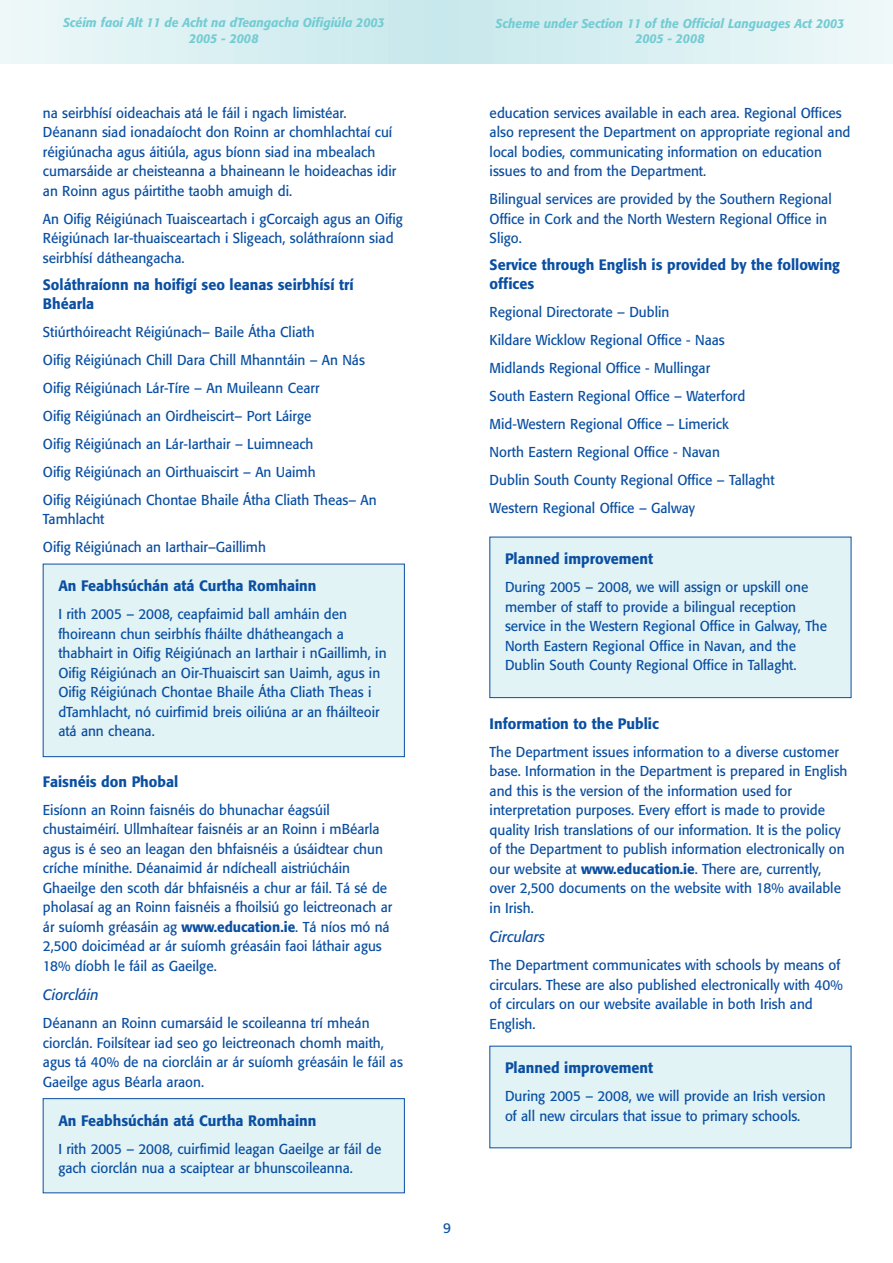
<style>
.page{position:relative;width:893px;height:1263px;background:#fff}
.page>*{position:absolute;margin:0;border:0;box-sizing:border-box;transform-origin:0 0}
.t1{font:500 15px/18.9px "Formata";color:#0a4fa2;scale:.95 1}
.t2{font:italic 15px "Formata";color:#0a4fa2;scale:.95 1}
.t3{font:14.25px/19.5px "Formata";color:#0a4fa2;scale:.95 1}
.t4{font:italic 500 12.75px/15.9px "Formata";color:#73ccd3;text-align:center;scale:.95 1}
.s1{font-weight:500}
</style>
<div class="page">
<svg style="left:0;top:0;width:892px;height:64px;background:#daf0f2"></svg>
<div style="left:490px;top:537px;width:361px;height:161px;background:#e2f3f5"></div>
<div style="left:489px;top:537px;width:362px;height:161px;border:1px solid #0a4fa2"></div>
<div style="left:490px;top:1046px;width:361px;height:102px;background:#e2f3f5"></div>
<div style="left:43px;top:564px;width:361px;height:193px;background:#e2f3f5"></div>
<div style="left:43px;top:564px;width:361px;height:193px;border:1px solid #0a4fa2"></div>
<div style="left:43px;top:1099px;width:361px;height:94px;background:#e2f3f5"></div>
<div style="left:43px;top:1098px;width:361px;height:95px;border:1px solid #0a4fa2"></div>
<p class="t4" style="left:63px;top:16px;width:340px">Scéim faoi Alt 11 de Acht na dTeangacha Oifigiúla 2003<br>2005 - 2008</p>
<p class="t4" style="left:495px;top:17px;width:368px;line-height:15px">Scheme under Section 11 of the Official Languages Act 2003<br>2005 - 2008</p>
<p class="t3" style="left:43px;top:104px;width:373px">na seirbhísí oideachais atá le fáil i ngach limistéar.<br>Déanann siad ionadaíocht don Roinn ar chomhlachtaí cuí réigiúnacha agus áitiúla, agus bíonn siad ina mbealach cumarsáide ar cheisteanna a bhaineann le hoideachas idir an Roinn agus páirtithe taobh amuigh di.</p>
<p class="t3" style="left:43px;top:210px;width:380px">An Oifig Réigiúnach Tuaisceartach i gCorcaigh agus an Oifig<br>Réigiúnach Iar-thuaisceartach i Sligeach, soláthraíonn siad seirbhísí dátheangacha.</p>
<p class="t1" style="left:43px;top:276px;width:328px">Soláthraíonn na hoifigí seo leanas seirbhísí trí<br>Bhéarla</p>
<p class="t3" style="left:43px;top:319px;width:353px;line-height:28px">Stiúrthóireacht Réigiúnach– Baile Átha Cliath<br>Oifig Réigiúnach Chill Dara Chill Mhanntáin – An Nás Oifig Réigiúnach Lár-Tíre – An Muileann Cearr<br>Oifig Réigiúnach an Oirdheiscirt– Port Láirge<br>Oifig Réigiúnach an Lár-Iarthair – Luimneach<br>Oifig Réigiúnach an Oirthuaiscirt – An Uaimh<br>Oifig Réigiúnach Chontae Bhaile Átha Cliath Theas– An</p>
<p class="t3" style="left:43px;top:506px;width:236px;line-height:28px">Tamhlacht<br>Oifig Réigiúnach an Iarthair–Gaillimh</p>
<p class="t1" style="left:58px;top:578px;width:273px">An Feabhsúchán atá Curtha Romhainn</p>
<p class="t3" style="left:58px;top:606px;width:347px">I rith 2005 – 2008, ceapfaimid ball amháin den fhoireann chun seirbhís fháilte dhátheangach a thabhairt in Oifig Réigiúnach an Iarthair i nGaillimh, in Oifig Réigiúnach an Oir-Thuaiscirt san Uaimh, agus in Oifig Réigiúnach Chontae Bhaile Átha Cliath Theas i dTamhlacht, nó cuirfimid breis oiliúna ar an fháilteoir atá ann cheana.</p>
<p class="t1" style="left:43px;top:773px;width:144px">Faisnéis don Phobal</p>
<p class="t3" style="left:43px;top:801px;width:369px">Eisíonn an Roinn faisnéis do bhunachar éagsúil chustaiméirí. Ullmhaítear faisnéis ar an Roinn i mBéarla agus is é seo an leagan den bhfaisnéis a úsáidtear chun críche mínithe. Déanaimid ár ndícheall aistriúcháin Ghaeilge den scoth dár bhfaisnéis a chur ar fáil. Tá sé de pholasaí ag an Roinn faisnéis a fhoilsiú go leictreonach ar ár suíomh gréasáin ag <span class="s1">www.education.ie</span>. Tá níos mó ná 2,500 doiciméad ar ár suíomh gréasáin faoi láthair agus 18% díobh le fáil as Gaeilge.</p>
<p class="t2" style="left:43px;top:988px;width:60px">Ciorcláin</p>
<p class="t3" style="left:43px;top:1014px;width:380px">Déanann an Roinn cumarsáid le scoileanna trí mheán ciorclán. Foilsítear iad seo go leictreonach chomh maith, agus tá 40% de na ciorcláin ar ár suíomh gréasáin le fáil as Gaeilge agus Béarla araon.</p>
<p class="t1" style="left:58px;top:1112px;width:273px">An Feabhsúchán atá Curtha Romhainn</p>
<p class="t3" style="left:58px;top:1140px;width:341px">I rith 2005 – 2008, cuirfimid leagan Gaeilge ar fáil de gach ciorclán nua a scaiptear ar bhunscoileanna.</p>
<p class="t3" style="left:489px;top:104px;width:381px">education services available in each area. Regional Offices also represent the Department on appropriate regional and local bodies, communicating information on education issues to and from the Department.</p>
<p class="t3" style="left:489px;top:191px;width:361px">Bilingual services are provided by the Southern Regional<br>Office in Cork and the North Western Regional Office in<br>Sligo.</p>
<p class="t1" style="left:489px;top:257px;width:370px">Service through English is provided by the following offices</p>
<p class="t3" style="left:489px;top:299px;width:301px;line-height:28px">Regional Directorate – Dublin<br>Kildare Wicklow Regional Office - Naas Midlands Regional Office - Mullingar<br>South Eastern Regional Office – Waterford Mid-Western Regional Office – Limerick<br>North Eastern Regional Office - Navan<br>Dublin South County Regional Office – Tallaght Western Regional Office – Galway</p>
<p class="t1" style="left:505px;top:551px;width:157px">Planned improvement</p>
<p class="t3" style="left:505px;top:579px;width:340px">During 2005 – 2008, we will assign or upskill one member of staff to provide a bilingual reception service in the Western Regional Office in Galway, The North Eastern Regional Office in Navan, and the Dublin South County Regional Office in Tallaght.</p>
<p class="t1" style="left:489px;top:715px;width:180px">Information to the Public</p>
<p class="t3" style="left:489px;top:743px;width:378px">The Department issues information to a diverse customer base. Information in the Department is prepared in English and this is the version of the information used for interpretation purposes. Every effort is made to provide quality Irish translations of our information. It is the policy of the Department to publish information electronically on our website at <span class="s1">www.education.ie</span>. There are, currently, over 2,500 documents on the website with 18% available in Irish.</p>
<p class="t2" style="left:489px;top:930px;width:60px">Circulars</p>
<p class="t3" style="left:489px;top:957px;width:373px">The Department communicates with schools by means of circulars. These are also published electronically with 40% of circulars on our website available in both Irish and English.</p>
<p class="t1" style="left:505px;top:1060px;width:157px">Planned improvement</p>
<p class="t3" style="left:505px;top:1088px;width:339px">During 2005 – 2008, we will provide an Irish version of all new circulars that issue to primary schools.</p>
<p class="t3" style="left:443px;top:1220px;width:10px">9</p>
</div>
